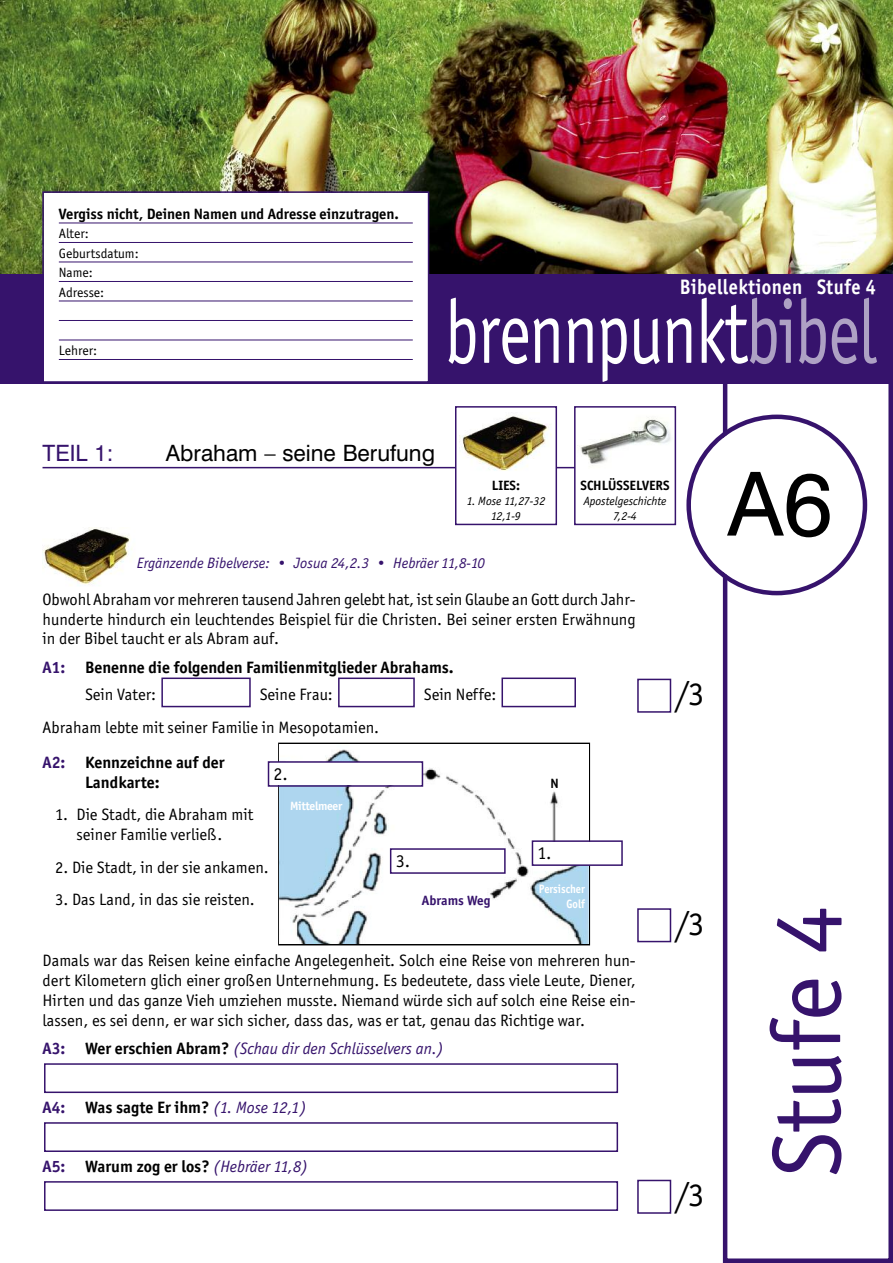
<style>
.page{position:relative;width:893px;height:1263px;background:#fff}
.page>*{position:absolute;margin:0;border:0;box-sizing:border-box;transform-origin:0 0}
.t1{font:97.5px "Officina San ITC";color:#36136c}
.t2{font:90px "Officina San ITC";letter-spacing:-.015em;color:#fff;scale:.75 1}
.t3{font:88.5px "Swiss 721 BT";color:#000}
.t4{font:33px "Officina San ITC";color:#000}
.t5{font:22.5px "Swiss 721 BT";color:#000}
.t6{font:22.5px "Swiss 721 BT";color:#36136c}
.t7{font:700 21px "Officina San ITC";letter-spacing:.025em;color:#fff;scale:.9 1}
.t8{font:18px "Officina San ITC";color:#000}
.t9{font:16.5px/19.8px "Officina San ITC";color:#000;text-align:justify}
.t10{font:700 16.5px/27.2px "Officina San ITC";color:#000}
.t11{font:italic 16.5px "Officina San ITC";color:#36136c}
.t12{font:italic 15px "Officina San ITC";color:#36136c}
.t13{font:700 15px "Officina San ITC";color:#000}
.t14{font:13.5px/19.5px "Officina San ITC";color:#000}
.t15{font:700 13.5px "Officina San ITC";color:#000}
.t16{font:700 13.5px "Officina San ITC";color:#36136c}
.t17{font:italic 12px/15px "Officina San ITC";color:#000;text-align:center}
.t18{font:700 12px/14.4px "Officina San ITC";letter-spacing:-.005em;color:#fff;text-align:right;scale:.9 1}
.t19{font:700 12px "Officina San ITC";letter-spacing:-.025em;color:#fff}
.s1{color:#aea1c4}
.s2{color:#36136c}
.s3{font-weight:400}
.s4{font-weight:700;color:#36136c}
.s5{font-weight:700}
.s6{font-weight:700;font-style:normal}
.s7{font-weight:700;font-style:normal;color:#000}
.s8{font-weight:400;font-style:italic;color:#36136c}
</style>
<div class="page">
<div style="left:723px;top:0;width:170px;height:1263px;border:4px solid #36136c"></div>
<div style="left:0;top:172px;width:893px;height:212px;background:#36136c"></div>
<svg style="left:686px;top:415px;width:181px;height:180px"></svg>
<img style="left:0;top:0;width:893px;height:274px">
<div style="left:44px;top:193px;width:384px;height:188px;background:#fff"></div>
<div style="left:42px;top:191px;width:387px;height:192px;border:2px solid #36136c"></div>
<hr style="left:59px;top:223px;width:354px;height:1px;background:#36136c">
<hr style="left:59px;top:242px;width:354px;height:1px;background:#36136c">
<hr style="left:59px;top:262px;width:354px;height:1px;background:#36136c">
<hr style="left:59px;top:281px;width:354px;height:1px;background:#36136c">
<hr style="left:59px;top:301px;width:354px;height:1px;background:#36136c">
<hr style="left:59px;top:320px;width:354px;height:1px;background:#36136c">
<hr style="left:59px;top:340px;width:354px;height:1px;background:#36136c">
<hr style="left:59px;top:359px;width:354px;height:1px;background:#36136c">
<hr style="left:43px;top:467px;width:552px;height:1px;background:#36136c">
<div style="left:574px;top:406px;width:102px;height:119px;border:2px solid #36136c"></div>
<img style="left:577px;top:417px;width:94px;height:51px">
<div style="left:456px;top:408px;width:100px;height:116px;background:#fff"></div>
<div style="left:455px;top:406px;width:102px;height:119px;border:2px solid #36136c"></div>
<img style="left:459px;top:415px;width:93px;height:56px">
<div style="left:44px;top:1181px;width:574px;height:30px;border:2px solid #36136c"></div>
<div style="left:44px;top:1122px;width:574px;height:30px;border:2px solid #36136c"></div>
<div style="left:44px;top:1063px;width:574px;height:30px;border:2px solid #36136c"></div>
<div style="left:501px;top:677px;width:75px;height:30px;border:2px solid #36136c"></div>
<div style="left:338px;top:677px;width:77px;height:30px;border:2px solid #36136c"></div>
<div style="left:161px;top:677px;width:90px;height:30px;border:2px solid #36136c"></div>
<div style="left:637px;top:908px;width:34px;height:34px;border:2px solid #36136c"></div>
<div style="left:637px;top:679px;width:34px;height:34px;border:2px solid #36136c"></div>
<div style="left:637px;top:1180px;width:34px;height:34px;border:2px solid #36136c"></div>
<img style="left:43px;top:528px;width:89px;height:57px">
<img style="left:280px;top:749px;width:309px;height:195px">
<div style="left:533px;top:842px;width:88px;height:22px;background:#fff"></div>
<div style="left:532px;top:840px;width:91px;height:26px;border:2px solid #36136c"></div>
<div style="left:269px;top:763px;width:153px;height:22px;background:#fff"></div>
<div style="left:268px;top:761px;width:155px;height:26px;border:2px solid #36136c"></div>
<div style="left:391px;top:850px;width:113px;height:22px;background:#fff"></div>
<div style="left:390px;top:848px;width:116px;height:26px;border:2px solid #36136c"></div>
<p class="t13" style="left:59px;top:204px;width:342px">Vergiss nicht, Deinen Namen und Adresse einzutragen.</p>
<p class="t14" style="left:59px;top:224px;width:81px">Alter:<br>Geburtsdatum:<br>Name:<br>Adresse:</p>
<p class="t14" style="left:59px;top:341px;width:40px">Lehrer:</p>
<p class="t7" style="left:680px;top:274px;width:219px">Bibellektionen Stufe 4</p>
<h2 class="t2" style="left:445px;top:280px;width:576px">brennpunkt<span class="s1">bibel</span></h2>
<h3 class="t6" style="left:43px;top:441px;width:72px">TEIL 1:</h3>
<h3 class="t5" style="left:166px;top:441px;width:271px">Abraham – seine Berufung</h3>
<p class="t15" style="left:581px;top:477px;width:91px">SCHLÜSSELVERS</p>
<p class="t17" style="left:584px;top:494px;width:84px">Apostelgeschichte<br>7,2-4</p>
<p class="t15" style="left:492px;top:477px;width:30px">LIES:</p>
<p class="t17" style="left:467px;top:494px;width:80px">1. Mose 11,27-32<br>12,1-9</p>
<p class="t12" style="left:137px;top:554px;width:350px">Ergänzende Bibelverse: • Josua 24,2.3 • Hebräer 11,8-10</p>
<p class="t9" style="left:43px;top:589px;width:595px">Obwohl Abraham vor mehreren tausend Jahren gelebt hat, ist sein Glaube an Gott durch Jahr&shy;hunderte hindurch ein leuchtendes Beispiel für die Christen. Bei seiner ersten Erwähnung in der Bibel taucht er als Abram auf.</p>
<p class="t10" style="left:85px;top:653px;width:370px;text-indent:-43px"><span class="s2">A1:</span> Benenne die folgenden Familienmitglieder Abrahams.<br><span class="s3">Sein Vater:</span></p>
<h3 class="t4" style="left:676px;top:675px;width:30px">/3</h3>
<p class="t9" style="left:260px;top:684px;width:75px">Seine Frau:</p>
<p class="t9" style="left:424px;top:684px;width:74px">Sein Neffe:</p>
<p class="t9" style="left:43px;top:709px;width:338px;line-height:35.2px">Abraham lebte mit seiner Familie in Mesopotamien.<br><span class="s4">A2:</span> <span class="s5">Kennzeichne auf der</span></p>
<p class="t10" style="left:85px;top:768px;width:76px">Landkarte:</p>
<p class="t9" style="left:55px;top:805px;width:199px;text-align:center">1. Die Stadt, die Abraham mit seiner Familie verließ.</p>
<p class="t9" style="left:55px;top:857px;width:215px">2. Die Stadt, in der sie ankamen.</p>
<p class="t9" style="left:55px;top:890px;width:201px">3. Das Land, in das sie reisten.</p>
<p class="t8" style="left:273px;top:763px;width:16px">2.</p>
<p class="t15" style="left:550px;top:775px;width:10px">N</p>
<p class="t19" style="left:290px;top:798px;width:54px">Mittelmeer</p>
<p class="t8" style="left:537px;top:842px;width:15px">1.</p>
<p class="t8" style="left:396px;top:850px;width:16px">3.</p>
<p class="t18" style="left:539px;top:882px;width:53px">Persischer<br>Golf</p>
<p class="t16" style="left:422px;top:892px;width:70px">Abrams Weg</p>
<p class="t9" style="left:43px;top:951px;width:595px">Damals war das Reisen keine einfache Angelegenheit. Solch eine Reise von mehreren hun&shy;dert Kilometern glich einer großen Unternehmung. Es bedeutete, dass viele Leute, Diener, Hirten und das ganze Vieh umziehen musste. Niemand würde sich auf solch eine Reise ein&shy;lassen, es sei denn, er war sich sicher, dass das, was er tat, genau das Richtige war.</p>
<p class="t11" style="left:43px;top:1039px;width:403px"><span class="s6">A3:</span> <span class="s7">Wer erschien Abram?</span> (Schau dir den Schlüsselvers an.)</p>
<p class="t10" style="left:43px;top:1093px;width:266px"><span class="s2">A4:</span> Was sagte Er ihm? <span class="s8">(1. Mose 12,1)</span></p>
<p class="t10" style="left:43px;top:1152px;width:267px"><span class="s2">A5:</span> Warum zog er los? <span class="s8">(Hebräer 11,8)</span></p>
<h3 class="t4" style="left:676px;top:904px;width:30px">/3</h3>
<h3 class="t4" style="left:676px;top:1176px;width:30px">/3</h3>
<h3 class="t3" style="left:727px;top:453px;width:106px">A6</h3>
<h1 class="t1" style="left:751px;top:1178px;width:274px;rotate:-90deg">Stufe 4</h1>
</div>
